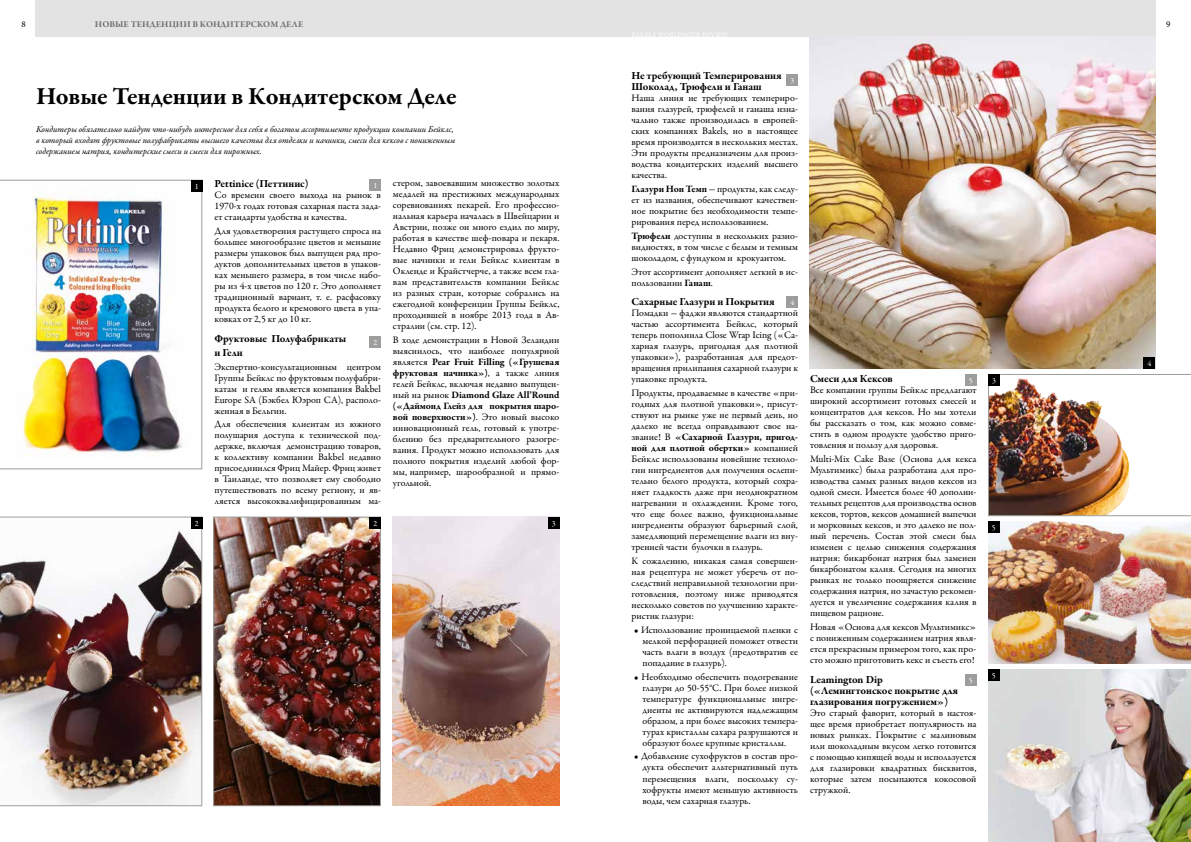
<style>
.page{position:relative;width:1191px;height:842px;background:#fff}
.page>*{position:absolute;margin:0;border:0;box-sizing:border-box;transform-origin:0 0}
.t1{font:700 25px "Garamond Premr Pro";letter-spacing:-.005em;color:#000}
.t2{font:700 11px/11.2px "Garamond Premr Pro";letter-spacing:-.005em;color:#000}
.t3{font:10px/11px "Garamond Premr Pro";color:#000;text-align:justify}
.t4{font:italic 9px/11.2px "Garamond Premr Pro";color:#000}
.t5{font:700 9px "Garamond Premr Pro";color:#706f6f}
.t6{font:9px "Minion Pro";color:#000}
.t7{font:8px "Garamond Premr Pro";color:#fff}
.s1{font-weight:700}
</style>
<div class="page">
<div style="left:595px;top:0;width:560px;height:37px;background:#e3e3e3"></div>
<div style="left:35px;top:0;width:560px;height:37px;background:#e3e3e3"></div>
<img style="left:0;top:180px;width:202px;height:289px">
<div style="left:370px;top:179px;width:11px;height:12px;background:#9d9d9c"></div>
<div style="left:370px;top:336px;width:11px;height:12px;background:#9d9d9c"></div>
<div style="left:191px;top:180px;width:11px;height:11px;background:#000"></div>
<img style="left:215px;top:519px;width:164px;height:285px">
<div style="left:213px;top:517px;width:168px;height:289px;border:1px solid #9d9d9c"></div>
<img style="left:0;top:517px;width:202px;height:289px">
<img style="left:392px;top:517px;width:167px;height:289px">
<div style="left:191px;top:517px;width:11px;height:11px;background:#000"></div>
<div style="left:370px;top:517px;width:11px;height:11px;background:#000"></div>
<div style="left:548px;top:517px;width:11px;height:11px;background:#000"></div>
<img style="left:988px;top:374px;width:203px;height:142px">
<img style="left:809px;top:36px;width:346px;height:333px">
<img style="left:988px;top:522px;width:203px;height:141px">
<img style="left:988px;top:669px;width:203px;height:173px">
<div style="left:786px;top:74px;width:12px;height:12px;background:#9d9d9c"></div>
<div style="left:786px;top:296px;width:12px;height:12px;background:#9d9d9c"></div>
<div style="left:965px;top:374px;width:11px;height:12px;background:#9d9d9c"></div>
<div style="left:965px;top:674px;width:11px;height:12px;background:#9d9d9c"></div>
<div style="left:988px;top:374px;width:11px;height:12px;background:#000"></div>
<div style="left:1143px;top:357px;width:12px;height:12px;background:#000"></div>
<div style="left:988px;top:522px;width:11px;height:11px;background:#000"></div>
<div style="left:988px;top:669px;width:11px;height:11px;background:#000"></div>
<p class="t6" style="left:22px;top:18px;width:6px">8</p>
<p class="t6" style="left:1166px;top:18px;width:6px">9</p>
<p class="t5" style="left:95px;top:19px;width:210px">НОВЫЕ ТЕНДЕНЦИИ В КОНДИТЕРСКОМ ДЕЛЕ</p>
<h1 class="t1" style="left:36px;top:81px;width:422px">Новые Тенденции в Кондитерском Деле</h1>
<p class="t4" style="left:36px;top:124px;width:420px">Кондитеры обязательно найдут что-нибудь интересное для себя в богатом ассортименте продукции компании Бейклс, в который входят фруктовые полуфабрикаты высшего качества для отделки и начинки, смеси для кексов с пониженным содержанием натрия, кондитерские смеси и смеси для пирожных.</p>
<p class="t2" style="left:214px;top:178px;width:96px">Pettinice (Петтинис)</p>
<p class="t3" style="left:214px;top:190px;width:168px">Со времени своего выхода на рынок в 1970-х годах готовая сахарная паста зада&shy;ет стандарты удобства и качества.</p>
<p class="t3" style="left:214px;top:226px;width:168px">Для удовлетворения растущего спроса на большее многообразие цветов и меньшие размеры упаковок был выпущен ряд про&shy;дуктов дополнительных цветов в упаков&shy;ках меньшего размера, в том числе набо&shy;ры из 4-х цветов по 120 г. Это дополняет традиционный вариант, т. е. расфасовку продукта белого и кремового цвета в упа&shy;ковках от 2,5 кг до 10 кг.</p>
<p class="t2" style="left:214px;top:331px;width:133px;line-height:14px">Фруктовые Полуфабрикаты и Гели</p>
<p class="t3" style="left:214px;top:361px;width:168px">Экспертно-консультационным центром Группы Бейклс по фруктовым полуфабри&shy;катам и гелям является компания Bakbel Europe SA (Бэкбел Юэроп СА), располо&shy;женная в Бельгии.</p>
<p class="t3" style="left:214px;top:419px;width:168px">Для обеспечения клиентам из южного полушария доступа к технической под&shy;держке, включая демонстрацию товаров, к коллективу компании Bakbel недавно присоединился Фриц Майер. Фриц живет в Таиланде, что позволяет ему свободно путешествовать по всему региону, и яв&shy;ляется высококвалифицированным ма-</p>
<p class="t3" style="left:393px;top:178px;width:168px">стером, завоевавшим множество золотых медалей на престижных международных соревнованиях пекарей. Его профессио&shy;нальная карьера началась в Швейцарии и Австрии, позже он много ездил по миру, работая в качестве шеф-повара и пекаря.<br>Недавно Фриц демонстрировал фрукто&shy;вые начинки и гели Бейклс клиентам в Окленде и Крайстчерче, а также всем гла&shy;вам представительств компании Бейклс из разных стран, которые собрались на ежегодной конференции Группы Бейклс, проходившей в ноябре 2013 года в Ав&shy;стралии (см. стр. 12).</p>
<p class="t3" style="left:393px;top:335px;width:168px">В ходе демонстрации в Новой Зеландии выяснилось, что наиболее популярной является <span class="s1">Pear Fruit Filling («Грушевая фруктовая начинка»)</span>, а также линия гелей Бейклс, включая недавно выпущен&shy;ный на рынок <span class="s1">Diamond Glaze All’Round («Даймонд Глейз для покрытия шаро&shy;вой поверхности»)</span>. Это новый высоко инновационный гель, готовый к употре&shy;блению без предварительного разогре&shy;вания. Продукт можно использовать для полного покрытия изделий любой фор&shy;мы, например, шарообразной и прямо&shy;угольной.</p>
<p class="t7" style="left:373px;top:180px;width:5px">1</p>
<p class="t7" style="left:195px;top:181px;width:5px">1</p>
<p class="t7" style="left:373px;top:338px;width:5px">2</p>
<p class="t7" style="left:195px;top:518px;width:5px">2</p>
<p class="t7" style="left:373px;top:518px;width:5px">2</p>
<p class="t7" style="left:552px;top:518px;width:5px">3</p>
<p class="t2" style="left:631px;top:70px;width:152px">Не требующий Темперирования<br>Шоколад, Трюфели и Ганаш</p>
<p class="t3" style="left:631px;top:93px;width:168px">Наша линия не требующих темпериро&shy;вания глазурей, трюфелей и ганаша изна&shy;чально также производилась в европей&shy;ских компаниях Bakels, но в настоящее время производится в нескольких местах.<br>Эти продукты предназначены для произ&shy;водства кондитерских изделий высшего качества.</p>
<p class="t3" style="left:631px;top:183px;width:168px"><span class="s1">Глазури Нон Темп</span> - продукты, как следу&shy;ет из названия, обеспечивают качествен&shy;ное покрытие без необходимости темпе&shy;рирования перед использованием.</p>
<p class="t3" style="left:631px;top:230px;width:168px"><span class="s1">Трюфели</span> доступны в нескольких разно&shy;видностях, в том числе с белым и темным шоколадом, с фундуком и крокуантом.</p>
<p class="t3" style="left:631px;top:266px;width:168px">Этот ассортимент дополняет легкий в ис&shy;пользовании <span class="s1">Ганаш</span>.</p>
<p class="t2" style="left:631px;top:296px;width:145px">Сахарные Глазури и Покрытия</p>
<p class="t3" style="left:631px;top:308px;width:168px">Помадки - фаджи являются стандартной частью ассортимента Бейклс, который теперь пополнила Close Wrap Icing («Са&shy;харная глазурь, пригодная для плотной упаковки»), разработанная для предот&shy;вращения прилипания сахарной глазури к упаковке продукта.</p>
<p class="t3" style="left:631px;top:388px;width:168px">Продукты, продаваемые в качестве «при&shy;годных для плотной упаковки», присут&shy;ствуют на рынке уже не первый день, но далеко не всегда оправдывают свое на&shy;звание! В <span class="s1">«Сахарной Глазури, пригод&shy;ной для плотной обертки»</span> компанией Бейклс использованы новейшие техноло&shy;гии ингредиентов для получения ослепи&shy;тельно белого продукта, который сохра&shy;няет гладкость даже при неоднократном нагревании и охлаждении. Кроме того, что еще более важно, функциональные ингредиенты образуют барьерный слой, замедляющий перемещение влаги из вну&shy;тренней части булочки в глазурь.</p>
<p class="t3" style="left:631px;top:555px;width:168px">К сожалению, никакая самая совершен&shy;ная рецептура не может уберечь от по&shy;следствий неправильной технологии при&shy;готовления, поэтому ниже приводятся несколько советов по улучшению характе&shy;ристик глазури:</p>
<p class="t3" style="left:642px;top:624px;width:157px;text-indent:-8px">• Использование проницаемой пленки с мелкой перфорацией поможет отвести часть влаги в воздух (предотвратив ее попадание в глазурь).</p>
<p class="t3" style="left:642px;top:671px;width:157px;text-indent:-8px">• Необходимо обеспечить подогревание глазури до 50-55°C. При более низкой температуре функциональные ингре&shy;диенты не активируются надлежащим образом, а при более высоких темпера&shy;турах кристаллы сахара разрушаются и образуют более крупные кристаллы.</p>
<p class="t3" style="left:642px;top:751px;width:157px;text-indent:-8px">• Добавление сухофруктов в состав про&shy;дукта обеспечит альтернативный путь перемещения влаги, поскольку су&shy;хофрукты имеют меньшую активность воды, чем сахарная глазурь.</p>
<p class="t7" style="left:790px;top:76px;width:5px">3</p>
<p class="t7" style="left:790px;top:297px;width:5px">4</p>
<p class="t2" style="left:810px;top:373px;width:84px">Смеси для Кексов</p>
<p class="t3" style="left:810px;top:385px;width:168px">Все компании группы Бейклс предлагают широкий ассортимент готовых смесей и концентратов для кексов. Но мы хотели бы рассказать о том, как можно совме&shy;стить в одном продукте удобство приго&shy;товления и пользу для здоровья.</p>
<p class="t3" style="left:810px;top:454px;width:168px">Multi-Mix Cake Base (Основа для кекса Мультимикс) была разработана для про&shy;изводства самых разных видов кексов из одной смеси. Имеется более 40 дополни&shy;тельных рецептов для производства основ кексов, тортов, кексов домашней выпечки и морковных кексов, и это далеко не пол&shy;ный перечень. Состав этой смеси был изменен с целью снижения содержания натрия: бикарбонат натрия был заменен бикарбонатом калия. Сегодня на многих рынках не только поощряется снижение содержания натрия, но зачастую рекомен&shy;дуется и увеличение содержания калия в пищевом рационе.</p>
<p class="t3" style="left:810px;top:621px;width:168px">Новая «Основа для кексов Мультимикс» с пониженным содержанием натрия явля&shy;ется прекрасным примером того, как про&shy;сто можно приготовить кекс и съесть его!</p>
<p class="t2" style="left:810px;top:674px;width:150px">Leamington Dip («Лемингтонское покрытие для глазирования погружением»)</p>
<p class="t3" style="left:810px;top:708px;width:168px">Это старый фаворит, который в настоя&shy;щее время приобретает популярность на новых рынках. Покрытие с малиновым или шоколадным вкусом легко готовится с помощью кипящей воды и используется для глазировки квадратных бисквитов, которые затем посыпаются кокосовой стружкой.</p>
<p class="t7" style="left:969px;top:375px;width:5px">5</p>
<p class="t7" style="left:969px;top:676px;width:5px">5</p>
<p class="t7" style="left:992px;top:375px;width:5px">3</p>
<p class="t7" style="left:992px;top:523px;width:5px">5</p>
<p class="t7" style="left:992px;top:670px;width:5px">5</p>
<p class="t7" style="left:1147px;top:358px;width:5px">4</p>
</div>
